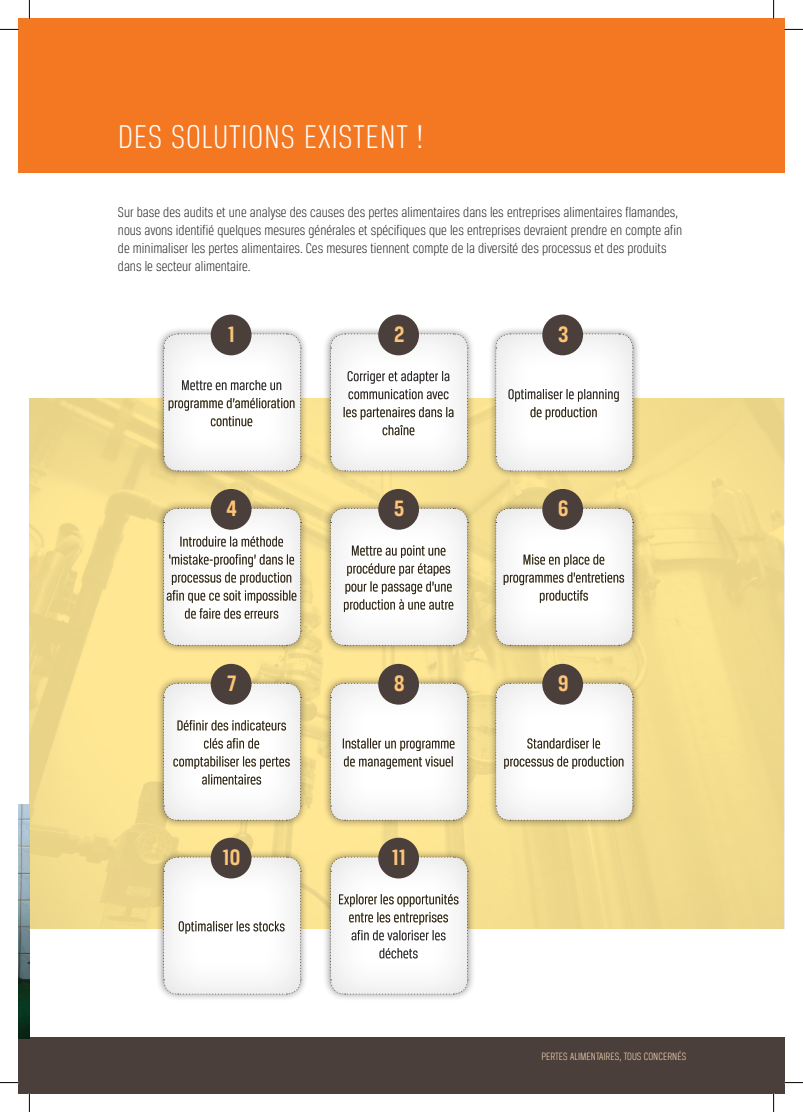
<style>
.page{position:relative;width:803px;height:1112px;background:#fff}
.page>*{position:absolute;margin:0;border:0;box-sizing:border-box;transform-origin:0 0}
.t1{font:300 35px "Breuer Condensed";letter-spacing:.02em;color:#fff}
.t2{font:700 23.75px "Breuer Condensed";color:#fdc577}
.t3{font:300 15px/18px "Breuer Condensed";color:#231f20}
.t4{font:300 11.25px "Breuer Condensed";color:#fedfb5}
</style>
<div class="page">
<div style="left:19px;top:1037px;width:765px;height:55px;background:#4b3f3c"></div>
<div style="left:19px;top:19px;width:765px;height:153px;background:#f47721"></div>
<img style="left:29px;top:398px;width:755px;height:530px">
<div style="left:156px;top:326px;width:152px;height:152px;background:#231f20;opacity:.5"></div>
<div style="left:162px;top:333px;width:145px;height:139px;background:#231f20;opacity:.15"></div>
<div style="left:156px;top:500px;width:152px;height:153px;background:#231f20;opacity:.5"></div>
<div style="left:162px;top:507px;width:147px;height:139px;background:#231f20;opacity:.15"></div>
<div style="left:156px;top:675px;width:152px;height:152px;background:#231f20;opacity:.5"></div>
<div style="left:162px;top:682px;width:140px;height:139px;background:#231f20;opacity:.15"></div>
<div style="left:156px;top:848px;width:152px;height:153px;background:#231f20;opacity:.5"></div>
<div style="left:162px;top:856px;width:139px;height:138px;background:#231f20;opacity:.15"></div>
<div style="left:323px;top:326px;width:152px;height:152px;background:#231f20;opacity:.5"></div>
<div style="left:330px;top:333px;width:139px;height:139px;background:#231f20;opacity:.15"></div>
<div style="left:323px;top:500px;width:152px;height:153px;background:#231f20;opacity:.5"></div>
<div style="left:330px;top:507px;width:139px;height:139px;background:#231f20;opacity:.15"></div>
<div style="left:323px;top:675px;width:152px;height:152px;background:#231f20;opacity:.5"></div>
<div style="left:330px;top:682px;width:139px;height:139px;background:#231f20;opacity:.15"></div>
<div style="left:323px;top:848px;width:152px;height:153px;background:#231f20;opacity:.5"></div>
<div style="left:330px;top:856px;width:141px;height:138px;background:#231f20;opacity:.15"></div>
<div style="left:488px;top:326px;width:152px;height:152px;background:#231f20;opacity:.5"></div>
<div style="left:495px;top:333px;width:139px;height:139px;background:#231f20;opacity:.15"></div>
<div style="left:488px;top:500px;width:152px;height:153px;background:#231f20;opacity:.5"></div>
<div style="left:495px;top:507px;width:141px;height:139px;background:#231f20;opacity:.15"></div>
<div style="left:488px;top:675px;width:152px;height:152px;background:#231f20;opacity:.5"></div>
<div style="left:495px;top:682px;width:141px;height:139px;background:#231f20;opacity:.15"></div>
<div style="left:211px;top:314px;width:40px;height:41px;background:#4b3f3c;border-radius:50%"></div>
<div style="left:211px;top:489px;width:40px;height:40px;background:#4b3f3c;border-radius:50%"></div>
<div style="left:211px;top:663px;width:40px;height:41px;background:#4b3f3c;border-radius:50%"></div>
<div style="left:211px;top:837px;width:40px;height:41px;background:#4b3f3c;border-radius:50%"></div>
<div style="left:378px;top:314px;width:41px;height:41px;background:#4b3f3c;border-radius:50%"></div>
<div style="left:378px;top:489px;width:41px;height:40px;background:#4b3f3c;border-radius:50%"></div>
<div style="left:378px;top:663px;width:41px;height:41px;background:#4b3f3c;border-radius:50%"></div>
<div style="left:378px;top:837px;width:41px;height:41px;background:#4b3f3c;border-radius:50%"></div>
<div style="left:542px;top:314px;width:41px;height:41px;background:#4b3f3c;border-radius:50%"></div>
<div style="left:542px;top:489px;width:41px;height:40px;background:#4b3f3c;border-radius:50%"></div>
<div style="left:542px;top:663px;width:41px;height:41px;background:#4b3f3c;border-radius:50%"></div>
<img style="left:19px;top:804px;width:10px;height:233px">
<svg style="left:0;top:29px;width:19px;height:1px"></svg>
<svg style="left:784px;top:29px;width:19px;height:1px"></svg>
<svg style="left:0;top:1081px;width:19px;height:2px"></svg>
<svg style="left:784px;top:1081px;width:19px;height:2px"></svg>
<svg style="left:29px;top:0;width:1px;height:19px"></svg>
<svg style="left:29px;top:1092px;width:1px;height:19px"></svg>
<svg style="left:773px;top:0;width:1px;height:19px"></svg>
<svg style="left:773px;top:1092px;width:1px;height:19px"></svg>
<h1 class="t1" style="left:118px;top:118px;width:307px">DES SOLUTIONS EXISTENT !</h1>
<p class="t3" style="left:118px;top:203px;width:566px">Sur base des audits et une analyse des causes des pertes alimentaires dans les entreprises alimentaires flamandes, nous avons identifié quelques mesures générales et spécifiques que les entreprises devraient prendre en compte afin de minimaliser les pertes alimentaires. Ces mesures tiennent compte de la diversité des processus et des produits dans le secteur alimentaire.</p>
<h2 class="t2" style="left:228px;top:321px;width:8px">1</h2>
<h2 class="t2" style="left:394px;top:321px;width:12px">2</h2>
<h2 class="t2" style="left:558px;top:321px;width:12px">3</h2>
<h2 class="t2" style="left:226px;top:495px;width:12px">4</h2>
<h2 class="t2" style="left:394px;top:495px;width:12px">5</h2>
<h2 class="t2" style="left:558px;top:495px;width:12px">6</h2>
<h2 class="t2" style="left:227px;top:670px;width:11px">7</h2>
<h2 class="t2" style="left:394px;top:670px;width:12px">8</h2>
<h2 class="t2" style="left:558px;top:670px;width:12px">9</h2>
<h2 class="t2" style="left:223px;top:843px;width:19px">10</h2>
<h2 class="t2" style="left:392px;top:844px;width:15px">11</h2>
<p class="t4" style="left:541px;top:1049px;width:146px">PERTES ALIMENTAIRES, TOUS CONCERNÉS</p>
</div>
